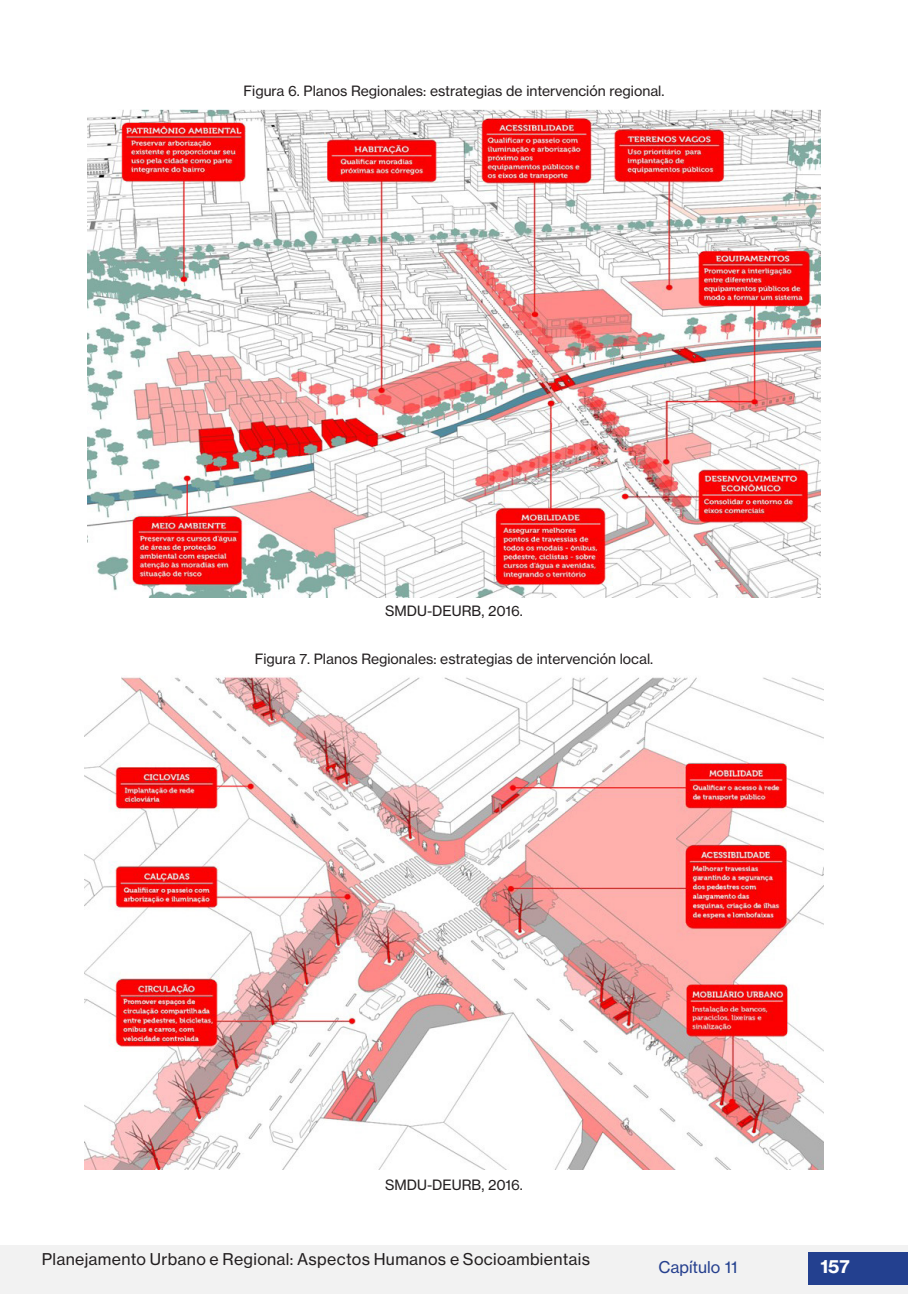
<style>
.page{position:relative;width:908px;height:1304px;background:#fff}
.page>*{position:absolute;margin:0;border:0;box-sizing:border-box;transform-origin:0 0}
.t1{font:18px "N Haas Grotesk TX Pro 75 Bd";color:#fff}
.t2{font:16px "N Haas Grotesk TX Pro 55 Rg";letter-spacing:.02em;color:#231f20}
.t3{font:16px "N Haas Grotesk TX Pro 55 Rg";color:#253f8e}
.LEGENDAS_DE_TABELAS{font:14px "N Haas Grotesk TX Pro 55 Rg";color:#231f20}
.s1{color:#23408f}
</style>
<div class="page">
<div style="left:0;top:1245px;width:907px;height:49px;background:#f2f2f2"></div>
<div style="left:808px;top:1252px;width:99px;height:33px;background:#23408f"></div>
<img style="left:88px;top:109px;width:731px;height:488px">
<img style="left:84px;top:676px;width:739px;height:493px">
<p class="LEGENDAS_DE_TABELAS" style="left:243px;top:82px;width:422px">Figura 6. Planos Regionales: estrategias de intervención regional.</p>
<p class="LEGENDAS_DE_TABELAS" style="left:385px;top:602px;width:139px">SMDU-DEURB, 2016.</p>
<p class="LEGENDAS_DE_TABELAS" style="left:254px;top:651px;width:400px">Figura 7. Planos Regionales: estrategias de intervención local.</p>
<p class="LEGENDAS_DE_TABELAS" style="left:385px;top:1176px;width:139px">SMDU-DEURB, 2016.</p>
<p class="t2" style="left:42px;top:1249px;width:549px">Planejamento Urbano e Regional: Aspectos Humanos e Socioambientais</p>
<p class="t3" style="left:658px;top:1258px;width:80px">Capítulo <span class="s1">11</span></p>
<p class="t1" style="left:820px;top:1255px;width:31px">157</p>
</div>
